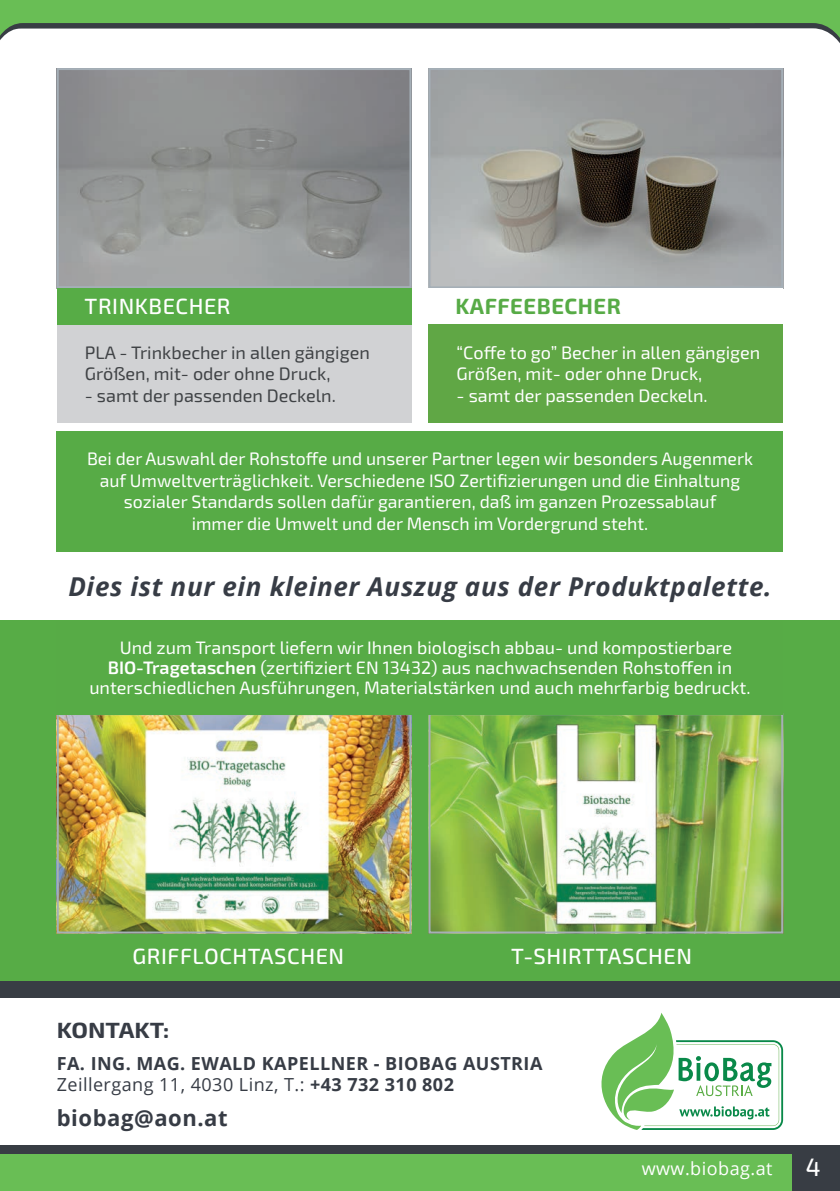
<style>
.page{position:relative;width:840px;height:1191px;background:#fff}
.page>*{position:absolute;margin:0;border:0;box-sizing:border-box;transform-origin:0 0}
.t1{font:italic 700 26px "Open Sans";letter-spacing:.025em;color:#373c45}
.t2{font:500 25.2px "Exo 2";color:#fff;scale:.95 1}
.t3{font:500 22px "Exo 2";letter-spacing:.025em;color:#fff}
.t4{font:700 22px "Open Sans";letter-spacing:.025em;color:#373c45}
.t5{font:700 22px "Exo 2";letter-spacing:.025em;color:#57ab46}
.t6{font:700 22px "Exo 2";color:#373c45;scale:1.1 1}
.t7{font:18px/21.6px "Exo 2";color:#fff}
.t8{font:18px/21.6px "Exo 2";color:#3f4245}
.t9{font:700 18px/21.6px "Open Sans";letter-spacing:.025em;color:#373c45}
.t10{font:18px "Open Sans";letter-spacing:.025em;color:#fff}
.s1{font-weight:600}
.s2{font-weight:400}
</style>
<div class="page">
<div style="left:0;top:947px;width:839px;height:244px;background:#383d44"></div>
<div style="left:0;top:998px;width:839px;height:146px;background:#fff"></div>
<div style="left:57px;top:287px;width:354px;height:136px;background:#d1d2d4"></div>
<img style="left:60px;top:85px;width:348px;height:200px">
<div style="left:57px;top:68px;width:354px;height:220px;border:2px solid #a5afb7"></div>
<img style="left:431px;top:85px;width:348px;height:200px">
<div style="left:428px;top:68px;width:354px;height:220px;border:2px solid #a5afb7"></div>
<div style="left:57px;top:288px;width:354px;height:36px;background:#57ac46"></div>
<div style="left:0;top:620px;width:839px;height:361px;background:#57ac46"></div>
<div style="left:428px;top:324px;width:354px;height:99px;background:#60a745"></div>
<img style="left:60px;top:716px;width:348px;height:214px">
<div style="left:57px;top:713px;width:354px;height:220px;border:2px solid #a5afb7"></div>
<img style="left:431px;top:716px;width:348px;height:214px">
<div style="left:428px;top:713px;width:354px;height:220px;border:2px solid #a5afb7"></div>
<div style="left:57px;top:621px;width:725px;height:93px;background:#57ab46"></div>
<div style="left:57px;top:431px;width:725px;height:121px;background:#57ab46"></div>
<svg style="left:601px;top:1013px;width:181px;height:117px"></svg>
<svg style="left:754px;top:0;width:85px;height:80px"></svg>
<div style="left:0;top:1153px;width:792px;height:38px;background:#69be55"></div>
<svg style="left:56px;top:80px;width:673px;height:5px;background:#949698"></svg>
<svg style="left:0;top:0;width:754px;height:80px"></svg>
<p class="t3" style="left:85px;top:290px;width:147px">TRINKBECHER</p>
<p class="t5" style="left:455px;top:290px;width:167px">KAFFEEBECHER</p>
<p class="t7" style="left:456px;top:341px;width:305px">“Coffe to go” Becher in allen gängigen<br>Größen, mit- oder ohne Druck,</p>
<p class="t7" style="left:456px;top:384px;width:252px">- samt der passenden Deckeln.</p>
<p class="t8" style="left:85px;top:341px;width:286px">PLA - Trinkbecher in allen gängigen<br>Größen, mit- oder ohne Druck,</p>
<p class="t8" style="left:85px;top:384px;width:252px">- samt der passenden Deckeln.</p>
<p class="t7" style="left:87px;top:447px;width:667px;text-align:center">Bei der Auswahl der Rohstoffe und unserer Partner legen wir besonders Augenmerk auf Umweltverträglichkeit. Verschiedene ISO Zertifizierungen und die Einhaltung sozialer Standards sollen dafür garantieren, daß im ganzen Prozessablauf<br>immer die Umwelt und der Mensch im Vordergrund steht.</p>
<h1 class="t1" style="left:68px;top:568px;width:704px">Dies ist nur ein kleiner Auszug aus der Produktpalette.</h1>
<p class="t7" style="left:120px;top:636px;width:613px">Und zum Transport liefern wir Ihnen biologisch abbau- und kompostierbare</p>
<p class="t7" style="left:108px;top:656px;width:625px"><span class="s1">BIO-Tragetaschen</span> (zertifiziert EN 13432) aus nachwachsenden Rohstoffen in</p>
<p class="t7" style="left:89px;top:676px;width:662px">unterschiedlichen Ausführungen, Materialstärken und auch mehrfarbig bedruckt.</p>
<p class="t3" style="left:132px;top:941px;width:213px">GRIFFLOCHTASCHEN</p>
<p class="t3" style="left:511px;top:941px;width:182px">T-SHIRTTASCHEN</p>
<p class="t6" style="left:57px;top:1013px;width:104px">KONTAKT:</p>
<p class="t9" style="left:57px;top:1052px;width:487px">FA. ING. MAG. EWALD KAPELLNER - BIOBAG AUSTRIA<br><span class="s2">Zeillergang 11, 4030 Linz, T.:</span> +43 732 310 802</p>
<p class="t4" style="left:57px;top:1102px;width:172px">biobag@aon.at</p>
<p class="t10" style="left:641px;top:1156px;width:132px">www.biobag.at</p>
<h2 class="t2" style="left:805px;top:1149px;width:17px">4</h2>
</div>
